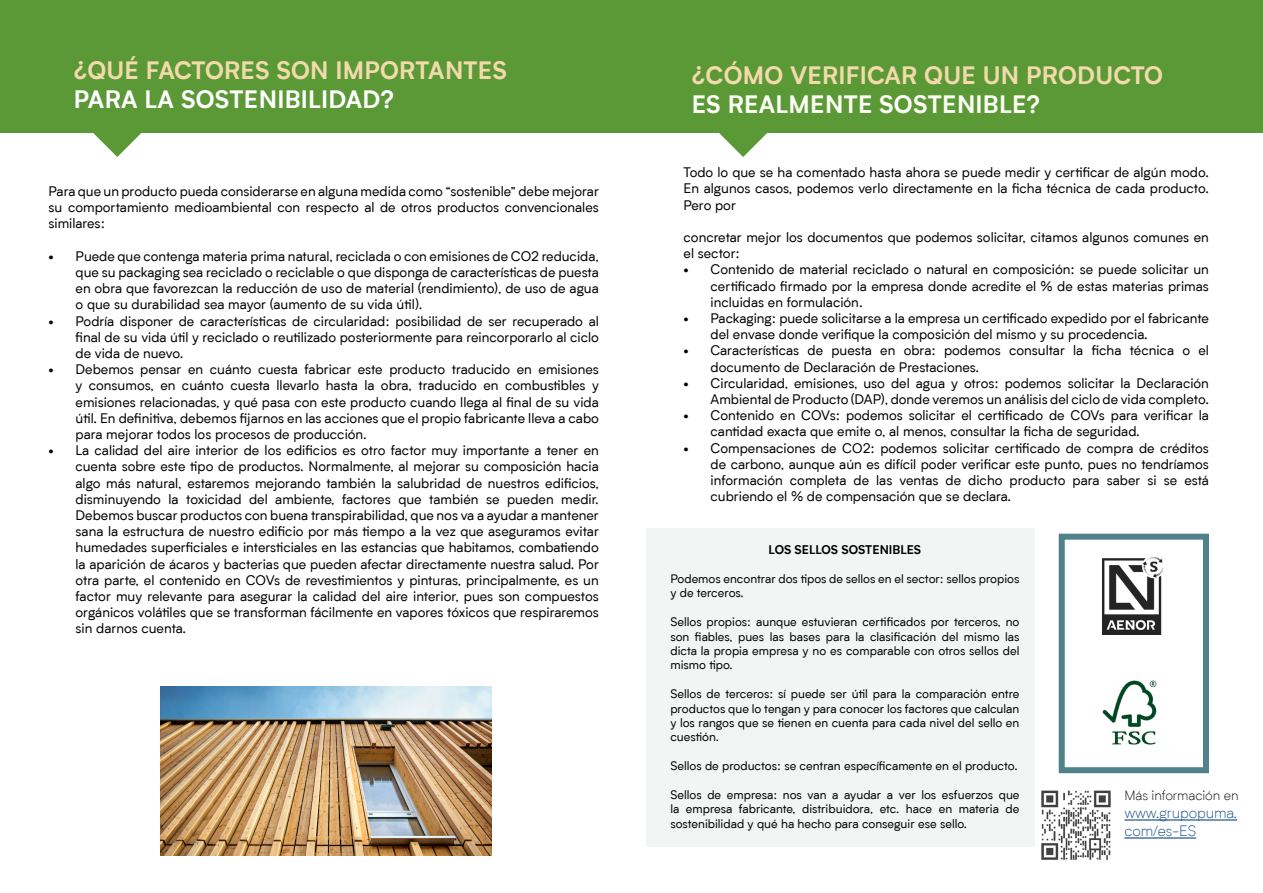
<style>
.page{position:relative;width:1263px;height:893px;background:#fff}
.page>*{position:absolute;margin:0;border:0;box-sizing:border-box;transform-origin:0 0}
.t1{font:700 24px "Biotif";letter-spacing:.01em;color:#f2daab}
.t2{font:700 24px "Biotif";letter-spacing:.01em;color:#fcfdf5}
.t3{font:700 24px "Biotif";letter-spacing:.01em;color:#fff}
.t4{font:300 15px/18px "Biotif";letter-spacing:-.01em;color:#1f548a}
.t5{font:13.5px/16.2px "Biotif";color:#000;text-align:justify}
.t6{font:300 13.5px "Biotif";letter-spacing:-.01em;color:#121212}
.t7{font:12px/14.4px "Biotif";color:#000;text-align:justify}
.t8{font:700 12px "Biotif";color:#000}
</style>
<div class="page">
<div style="left:1059px;top:534px;width:150px;height:239px;border:6px solid #4f828a"></div>
<div style="left:646px;top:528px;width:388px;height:319px;background:#f3f5f5"></div>
<div style="left:0;top:0;width:1263px;height:133px;background:#5b9836"></div>
<svg style="left:93px;top:133px;width:48px;height:24px"></svg>
<svg style="left:719px;top:133px;width:48px;height:24px"></svg>
<hr style="left:1124px;top:819px;width:113px;height:2px;background:#1f548a">
<hr style="left:1124px;top:837px;width:72px;height:2px;background:#1f548a">
<img style="left:160px;top:686px;width:332px;height:169px">
<img style="left:1041px;top:790px;width:70px;height:70px">
<img style="left:1102px;top:680px;width:55px;height:65px">
<img style="left:1103px;top:557px;width:59px;height:77px">
<h1 class="t1" style="left:74px;top:52px;width:435px">¿QUÉ FACTORES SON IMPORTANTES</h1>
<h1 class="t3" style="left:74px;top:81px;width:322px">PARA LA SOSTENIBILIDAD?</h1>
<p class="t5" style="left:49px;top:182px;width:552px">Para que un producto pueda considerarse en alguna medida como “sostenible” debe mejorar su comportamiento medioambiental con respecto al de otros productos convencionales similares:</p>
<p class="t5" style="left:76px;top:247px;width:525px;text-indent:-27px">• Puede que contenga materia prima natural, reciclada o con emisiones de CO2 reducida, que su packaging sea reciclado o reciclable o que disponga de características de puesta en obra que favorezcan la reducción de uso de material (rendimiento), de uso de agua o que su durabilidad sea mayor (aumento de su vida útil).</p>
<p class="t5" style="left:76px;top:312px;width:525px;text-indent:-27px">• Podría disponer de características de circularidad: posibilidad de ser recuperado al final de su vida útil y reciclado o reutilizado posteriormente para reincorporarlo al ciclo de vida de nuevo.</p>
<p class="t5" style="left:76px;top:361px;width:525px;text-indent:-27px">• Debemos pensar en cuánto cuesta fabricar este producto traducido en emisiones y consumos, en cuánto cuesta llevarlo hasta la obra, traducido en combustibles y emisiones relacionadas, y qué pasa con este producto cuando llega al final de su vida útil. En definitiva, debemos fijarnos en las acciones que el propio fabricante lleva a cabo para mejorar todos los procesos de producción.</p>
<p class="t5" style="left:76px;top:442px;width:525px;text-indent:-27px">• La calidad del aire interior de los edificios es otro factor muy importante a tener en cuenta sobre este tipo de productos. Normalmente, al mejorar su composición hacia algo más natural, estaremos mejorando también la salubridad de nuestros edificios, disminuyendo la toxicidad del ambiente, factores que también se pueden medir.<br>Debemos buscar productos con buena transpirabilidad, que nos va a ayudar a mantener sana la estructura de nuestro edificio por más tiempo a la vez que aseguramos evitar humedades superficiales e intersticiales en las estancias que habitamos, combatiendo la aparición de ácaros y bacterias que pueden afectar directamente nuestra salud. Por otra parte, el contenido en COVs de revestimientos y pinturas, principalmente, es un factor muy relevante para asegurar la calidad del aire interior, pues son compuestos orgánicos volátiles que se transforman fácilmente en vapores tóxicos que respiraremos sin darnos cuenta.</p>
<h1 class="t1" style="left:692px;top:57px;width:473px">¿CÓMO VERIFICAR QUE UN PRODUCTO</h1>
<h1 class="t2" style="left:692px;top:86px;width:350px">ES REALMENTE SOSTENIBLE?</h1>
<p class="t5" style="left:683px;top:164px;width:527px">Todo lo que se ha comentado hasta ahora se puede medir y certificar de algún modo.<br>En algunos casos, podemos verlo directamente en la ficha técnica de cada producto.<br>Pero por</p>
<p class="t5" style="left:683px;top:228px;width:527px">concretar mejor los documentos que podemos solicitar, citamos algunos comunes en el sector:</p>
<p class="t5" style="left:710px;top:261px;width:500px;text-indent:-27px">• Contenido de material reciclado o natural en composición: se puede solicitar un certificado firmado por la empresa donde acredite el % de estas materias primas incluidas en formulación.</p>
<p class="t5" style="left:710px;top:309px;width:500px;text-indent:-27px">• Packaging: puede solicitarse a la empresa un certificado expedido por el fabricante del envase donde verifique la composición del mismo y su procedencia.</p>
<p class="t5" style="left:710px;top:342px;width:500px;text-indent:-27px">• Características de puesta en obra: podemos consultar la ficha técnica o el documento de Declaración de Prestaciones.</p>
<p class="t5" style="left:683px;top:374px;width:527px;text-align:right">• Circularidad, emisiones, uso del agua y otros: podemos solicitar la Declaración<br>Ambiental de Producto (DAP), donde veremos un análisis del ciclo de vida completo.</p>
<p class="t5" style="left:710px;top:407px;width:500px;text-indent:-27px">• Contenido en COVs: podemos solicitar el certificado de COVs para verificar la cantidad exacta que emite o, al menos, consultar la ficha de seguridad.</p>
<p class="t5" style="left:710px;top:439px;width:500px;text-indent:-27px">• Compensaciones de CO2: podemos solicitar certificado de compra de créditos de carbono, aunque aún es difícil poder verificar este punto, pues no tendríamos información completa de las ventas de dicho producto para saber si se está cubriendo el % de compensación que se declara.</p>
<p class="t8" style="left:769px;top:541px;width:154px">LOS SELLOS SOSTENIBLES</p>
<p class="t7" style="left:670px;top:571px;width:351px">Podemos encontrar dos tipos de sellos en el sector: sellos propios y de terceros.</p>
<p class="t7" style="left:670px;top:614px;width:351px">Sellos propios: aunque estuvieran certificados por terceros, no son fiables, pues las bases para la clasificación del mismo las dicta la propia empresa y no es comparable con otros sellos del mismo tipo.</p>
<p class="t7" style="left:670px;top:686px;width:351px">Sellos de terceros: sí puede ser útil para la comparación entre productos que lo tengan y para conocer los factores que calculan y los rangos que se tienen en cuenta para cada nivel del sello en cuestión.</p>
<p class="t7" style="left:670px;top:758px;width:349px">Sellos de productos: se centran específicamente en el producto.</p>
<p class="t7" style="left:670px;top:787px;width:351px">Sellos de empresa: nos van a ayudar a ver los esfuerzos que la empresa fabricante, distribuidora, etc. hace en materia de sostenibilidad y qué ha hecho para conseguir ese sello.</p>
<p class="t6" style="left:1124px;top:786px;width:116px">Más información en</p>
<p class="t4" style="left:1124px;top:803px;width:114px">www.grupopuma. com/es-ES</p>
</div>
